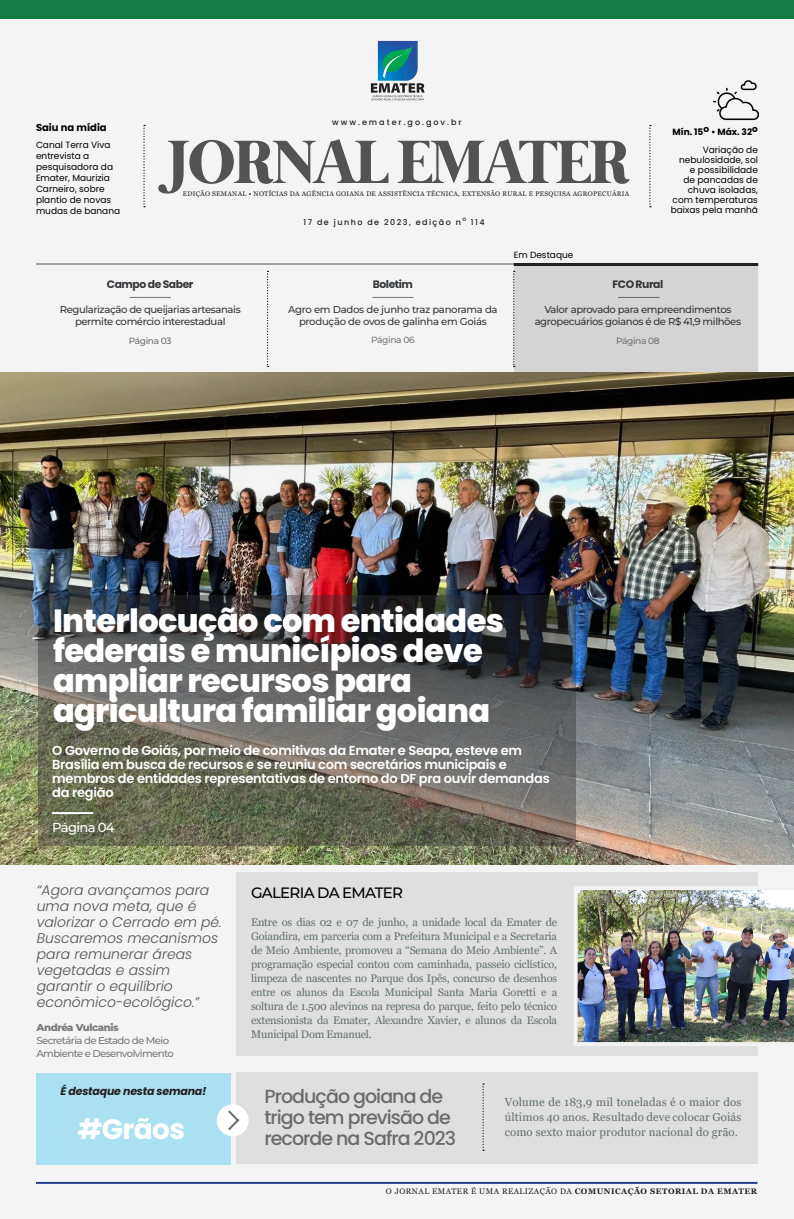
<style>
.page{position:relative;width:794px;height:1219px;background:#fff}
.page>*{position:absolute;margin:0;border:0;box-sizing:border-box;transform-origin:0 0}
.t1{font:700 62.6px "Mermaid";letter-spacing:-.03em;color:#535353}
.t2{font:800 32px/30px "Poppins";letter-spacing:-.02em;color:#fff}
.Estilo_de_parágrafo{font:700 28px "Poppins";letter-spacing:-.025em;color:#fff}
.t3{font:500 19px/21px "Poppins";letter-spacing:-.05em;color:#6b6b6b}
.t4{font:500 15px "Montserrat";letter-spacing:-.05em;color:#000}
.t5{font:italic 300 14px/16px "Poppins";color:#535353}
.t6{font:500 13.1px "Montserrat";letter-spacing:-.05em;color:#fff}
.t7{font:600 13px/14px "Poppins";letter-spacing:-.02em;color:#fff}
.t8{font:11.5px/15px "Georgia";letter-spacing:.01em;color:#63716e}
.t9{font:11px/14px "Georgia";letter-spacing:-.02em;color:#63716e;text-align:justify}
.t10{font:italic 700 11px "Poppins";letter-spacing:-.02em;color:#231f20}
.t11{font:700 10.8px "Poppins";letter-spacing:-.04em;color:#36393c}
.t12{font:500 10px/12px "Montserrat";letter-spacing:-.04em;color:#36393c;text-align:center}
.t13{font:500 10px/13px "Montserrat";letter-spacing:-.06em;color:#78797a}
.t14{font:800 10px "Montserrat";letter-spacing:-.04em;color:#78797a}
.t15{font:700 10px "Poppins";color:#000001}
.t16{font:9px/11px "Poppins";color:#000001}
.t17{font:500 9px "Montserrat";letter-spacing:-.04em;color:#747779}
.t18{font:700 9px "Poppins";color:#000001}
.t19{font:500 9px "Montserrat";letter-spacing:-.04em;color:#78797a}
.t20{font:8px "Georgia";letter-spacing:.06em;color:#231f20}
.t21{font:500 8px "Poppins";letter-spacing:.18em;color:#231f20}
.t22{font:500 8px "Poppins";letter-spacing:.25em;color:#231f20}
.t23{font:6.7px "Georgia";letter-spacing:.04em;color:#231f20}
.t24{font:500 6px "Poppins";color:#231f20}
.s1{font-weight:700}
</style>
<div class="page">
<img style="left:0;top:19px;width:794px;height:1200px">
<img style="left:379px;top:597px;width:35px;height:30px">
<hr style="left:36px;top:263px;width:722px;height:1px;background:#535353">
<div style="left:0;top:0;width:794px;height:19px;background:#147b44"></div>
<svg style="left:371px;top:41px;width:55px;height:60px"></svg>
<hr style="left:36px;top:1182px;width:721px;height:2px;background:#253f8e">
<svg style="left:267px;top:271px;width:1px;height:96px"></svg>
<svg style="left:513px;top:271px;width:2px;height:96px"></svg>
<hr style="left:514px;top:263px;width:244px;height:3px;background:#231f20">
<div style="left:36px;top:1073px;width:195px;height:91px;background:#abdff2"></div>
<hr style="left:618px;top:297px;width:41px;height:1px;background:#231f20">
<hr style="left:130px;top:297px;width:41px;height:1px;background:#231f20">
<hr style="left:372px;top:297px;width:41px;height:1px;background:#231f20">
<div style="left:236px;top:1072px;width:521px;height:92px;background:#dfdfdf"></div>
<div style="left:217px;top:1104px;width:32px;height:32px;background:#fff;border-radius:50%"></div>
<svg style="left:228px;top:1110px;width:12px;height:21px"></svg>
<svg style="left:482px;top:1083px;width:2px;height:68px"></svg>
<svg style="left:649px;top:125px;width:2px;height:82px"></svg>
<svg style="left:143px;top:125px;width:2px;height:82px"></svg>
<hr style="left:52px;top:812px;width:41px;height:2px;background:#fff">
<div style="left:236px;top:872px;width:522px;height:184px;background:#dfdfdf"></div>
<img style="left:574px;top:886px;width:220px;height:160px">
<img style="left:713px;top:78px;width:45px;height:44px">
<p class="t15" style="left:36px;top:122px;width:72px">Saiu na mídia</p>
<p class="t16" style="left:36px;top:139px;width:86px">Canal Terra Viva entrevista a pesquisadora da<br>Emater, Maurizia<br>Carneiro, sobre plantio de novas mudas de banana</p>
<p class="t22" style="left:332px;top:117px;width:131px">www.emater.go.gov.br</p>
<p class="t1" style="left:166px;top:127px;width:466px">JORNAL EMATER</p>
<p class="t23" style="left:183px;top:189px;width:448px">EDIÇÃO SEMANAL • NOTÍCIAS DA AGÊNCIA GOIANA DE ASSISTÊNCIA TÉCNICA, EXTENSÃO RURAL E PESQUISA AGROPECUÁRIA</p>
<p class="t21" style="left:303px;top:217px;width:159px">17 de junho de 2023, edição n</p>
<p class="t24" style="left:462px;top:215px;width:5px">o</p>
<p class="t21" style="left:471px;top:217px;width:15px">114</p>
<p class="t16" style="left:514px;top:249px;width:61px">Em Destaque</p>
<p class="t18" style="left:672px;top:127px;width:87px">Mín. 15o • Máx. 32o</p>
<p class="t16" style="left:671px;top:145px;width:89px;line-height:10px;text-align:right">Variação de nebulosidade, sol<br>e possibilidade<br>de pancadas de chuva isoladas, com temperaturas baixas pela manhã</p>
<p class="t11" style="left:107px;top:278px;width:88px">Campo de Saber</p>
<p class="t12" style="left:60px;top:303px;width:182px">Regularização de queijarias artesanais permite comércio interestadual</p>
<p class="t17" style="left:129px;top:335px;width:45px">Página 03</p>
<p class="t11" style="left:373px;top:278px;width:42px">Boletim</p>
<p class="t12" style="left:288px;top:303px;width:211px">Agro em Dados de junho traz panorama da produção de ovos de galinha em Goiás</p>
<p class="t19" style="left:371px;top:334px;width:45px">Página 06</p>
<p class="t11" style="left:612px;top:278px;width:52px">FCO Rural</p>
<p class="t12" style="left:534px;top:303px;width:208px">Valor aprovado para empreendimentos agropecuários goianos é de R$ 41,9 milhões</p>
<p class="t17" style="left:616px;top:335px;width:45px">Página 08</p>
<p class="t2" style="left:53px;top:606px;width:452px">Interlocução com entidades federais e municípios deve ampliar recursos para agricultura familiar goiana</p>
<p class="t7" style="left:52px;top:743px;width:499px">O Governo de Goiás, por meio de comitivas da Emater e Seapa, esteve em Brasília em busca de recursos e se reuniu com secretários municipais e membros de entidades representativas de entorno do DF pra ouvir demandas da região</p>
<p class="t6" style="left:52px;top:818px;width:64px">Página 04</p>
<p class="t5" style="left:37px;top:882px;width:187px">“Agora avançamos para uma nova meta, que é valorizar o Cerrado em pé.<br>Buscaremos mecanismos para remunerar áreas vegetadas e assim garantir o equilíbrio econômico-ecológico.”</p>
<p class="t14" style="left:36px;top:1021px;width:84px">Andréa Vulcanis</p>
<p class="t13" style="left:36px;top:1033px;width:139px">Secretária de Estado de Meio<br>Ambiente e Desenvolvimento</p>
<p class="t4" style="left:251px;top:883px;width:153px">GALERIA DA EMATER</p>
<p class="t9" style="left:251px;top:916px;width:308px">Entre os dias 02 e 07 de junho, a unidade local da Emater de Goiandira, em parceria com a Prefeitura Municipal e a Secretaria de Meio Ambiente, promoveu a “Semana do Meio Ambiente”. A programação especial contou com caminhada, passeio ciclístico, limpeza de nascentes no Parque dos Ipês, concurso de desenhos entre os alunos da Escola Municipal Santa Maria Goretti e a soltura de 1.500 alevinos na represa do parque, feito pelo técnico extensionista da Emater, Alexandre Xavier, e alunos da Escola Municipal Dom Emanuel.</p>
<p class="t10" style="left:61px;top:1085px;width:147px">É destaque nesta semana!</p>
<p class="t3" style="left:264px;top:1086px;width:193px">Produção goiana de trigo tem previsão de recorde na Safra 2023</p>
<p class="t8" style="left:505px;top:1095px;width:238px">Volume de 183,9 mil toneladas é o maior dos últimos 40 anos. Resultado deve colocar Goiás</p>
<p class="Estilo_de_parágrafo" style="left:77px;top:1112px;width:109px">#Grãos</p>
<p class="t8" style="left:505px;top:1125px;width:235px">como sexto maior produtor nacional do grão.</p>
<p class="t20" style="left:386px;top:1186px;width:373px">O JORNAL EMATER É UMA REALIZAÇÃO DA <span class="s1">COMUNICAÇÃO SETORIAL DA EMATER</span></p>
</div>
